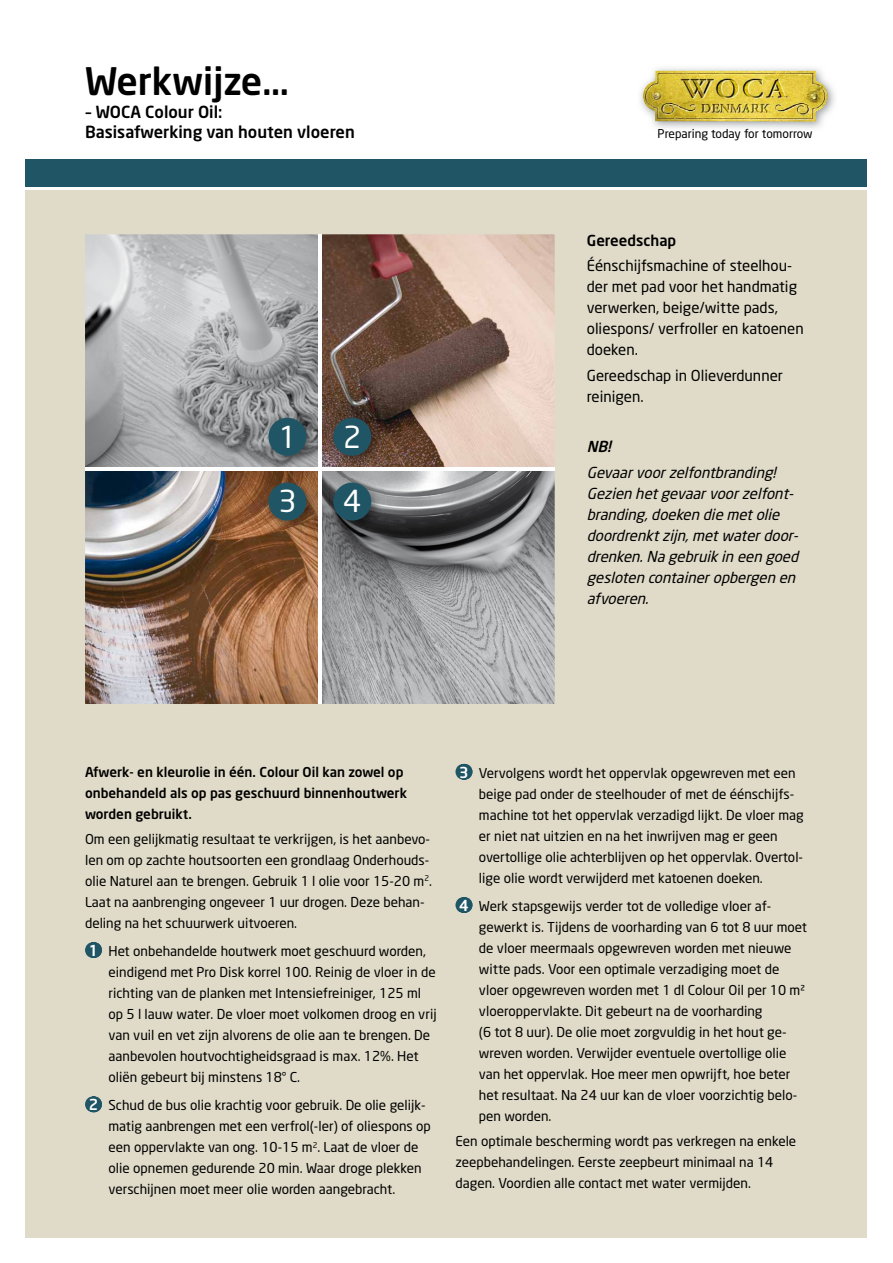
<style>
.page{position:relative;width:893px;height:1263px;background:#fff}
.page>*{position:absolute;margin:0;border:0;box-sizing:border-box;transform-origin:0 0}
.t1{font:500 37.5px "Neo Sans";color:#000}
.t2{font:30px/64.8px "Neo Sans";color:#fff}
.t3{font:500 16.5px/19.5px "Neo Sans";color:#000}
.t4{font:italic 15px/21px "Neo Sans";color:#000}
.t5{font:15px/21px "Neo Sans";color:#000}
.t6{font:500 15px "Neo Sans";color:#000}
.t7{font:italic 500 15px "Neo Sans";color:#000}
.t8{font:13.5px/21px "Neo Sans";color:#000}
.t9{font:500 13.5px/21px "Neo Sans";color:#000}
.t10{font:12px "Neo Sans";color:#000}
.s1{font-weight:500;font-size:15px;color:#fff}
</style>
<div class="page">
<div style="left:26px;top:190px;width:841px;height:1047px;background:#e0dbc8"></div>
<div style="left:26px;top:157px;width:841px;height:30px;background:#205565"></div>
<hr style="left:23px;top:156px;width:847px;height:3px;background:#fff">
<img style="left:640px;top:68px;width:195px;height:61px">
<img style="left:643px;top:71px;width:185px;height:51px">
<img style="left:85px;top:234px;width:470px;height:470px">
<img style="left:265px;top:414px;width:53px;height:54px">
<div style="left:268px;top:418px;width:38px;height:38px;background:#205565;border-radius:50%"></div>
<img style="left:329px;top:414px;width:54px;height:54px">
<div style="left:333px;top:418px;width:38px;height:38px;background:#205565;border-radius:50%"></div>
<img style="left:265px;top:479px;width:53px;height:54px">
<div style="left:268px;top:483px;width:38px;height:38px;background:#205565;border-radius:50%"></div>
<img style="left:329px;top:479px;width:54px;height:54px">
<div style="left:333px;top:483px;width:38px;height:38px;background:#205565;border-radius:50%"></div>
<hr style="left:85px;top:468px;width:470px;height:3px;background:#fff">
<hr style="left:318px;top:234px;width:3px;height:470px;background:#fff">
<svg style="left:85px;top:942px;width:17px;height:16px"></svg>
<svg style="left:85px;top:1096px;width:17px;height:16px"></svg>
<svg style="left:455px;top:764px;width:17px;height:16px"></svg>
<svg style="left:455px;top:897px;width:17px;height:16px"></svg>
<h1 class="t1" style="left:85px;top:57px;width:205px">Werkwijze…</h1>
<p class="t3" style="left:85px;top:102px;width:271px">– WOCA Colour Oil:<br>Basisafwerking van houten vloeren</p>
<h2 class="t2" style="left:278px;top:404px;width:20px">1</h2>
<h2 class="t2" style="left:278px;top:468px;width:20px">3</h2>
<h2 class="t2" style="left:343px;top:404px;width:20px">2<br>4</h2>
<p class="t10" style="left:658px;top:126px;width:157px">Preparing today for tomorrow</p>
<p class="t6" style="left:587px;top:231px;width:91px">Gereedschap</p>
<p class="t5" style="left:587px;top:255px;width:218px">Éénschijfsmachine of steelhou&shy;der met pad voor het handmatig verwerken, beige/witte pads, oliespons/ verfroller en katoenen doeken.</p>
<p class="t5" style="left:587px;top:364px;width:198px">Gereedschap in Olieverdunner reinigen.</p>
<p class="t7" style="left:587px;top:437px;width:30px">NB!</p>
<p class="t4" style="left:587px;top:461px;width:217px">Gevaarvoorzelfontbranding!<br>Gezien hetgevaarvoorzelfont&shy;branding,doeken die metolie doordrenktzijn,metwaterdoor&shy;drenken.Na gebruikin een goed gesloten containeropbergen en afvoeren.</p>
<p class="t9" style="left:85px;top:761px;width:324px">Afwerk- en kleurolie in één. Colour Oil kan zowel op onbehandeld als op pas geschuurd binnenhoutwerk worden gebruikt.</p>
<p class="t8" style="left:85px;top:828px;width:348px">Om een gelijkmatig resultaat te verkrijgen, is het aanbevo&shy;len om op zachte houtsoorten een grondlaag Onderhouds&shy;olie Naturel aan te brengen. Gebruik 1 l olie voor 15-20 m<sup>2</sup>.<br>Laat na aanbrenging ongeveer 1 uur drogen. Deze behan&shy;deling na het schuurwerk uitvoeren.</p>
<p class="t8" style="left:109px;top:940px;width:330px;text-indent:-20px"><span class="s1">1</span> Het onbehandelde houtwerk moet geschuurd worden, eindigend met Pro Disk korrel 100. Reinig de vloer in de richting van de planken met Intensiefreiniger, 125 ml op 5 l lauw water. De vloer moet volkomen droog en vrij van vuil en vet zijn alvorens de olie aan te brengen. De aanbevolen houtvochtigheidsgraad is max. 12%. Het oliën gebeurt bij minstens 18° C.</p>
<p class="t8" style="left:109px;top:1095px;width:324px;text-indent:-20px"><span class="s1">2</span> Schud de bus olie krachtig voor gebruik. De olie gelijk&shy;matig aanbrengen met een verfrol(-ler) of oliespons op een oppervlakte van ong. 10-15 m<sup>2</sup>. Laat de vloer de olie opnemen gedurende 20 min. Waar droge plekken verschijnen moet meer olie worden aangebracht.</p>
<p class="t8" style="left:479px;top:762px;width:326px;text-indent:-20px"><span class="s1">3</span> Vervolgens wordt het oppervlak opgewreven met een beige pad onder de steelhouder of met de éénschijfs&shy;machine tot het oppervlak verzadigd lijkt. De vloer mag er niet nat uitzien en na het inwrijven mag er geen overtollige olie achterblijven op het oppervlak. Overtol&shy;lige olie wordt verwijderd met katoenen doeken.</p>
<p class="t8" style="left:479px;top:895px;width:330px;text-indent:-20px"><span class="s1">4</span> Werk stapsgewijs verder tot de volledige vloer af&shy;gewerkt is. Tijdens de voorharding van 6 tot 8 uur moet de vloer meermaals opgewreven worden met nieuwe witte pads. Voor een optimale verzadiging moet de vloer opgewreven worden met 1 dl Colour Oil per 10 m² vloeroppervlakte. Dit gebeurt na de voorharding<br>(6 tot 8 uur). De olie moet zorgvuldig in het hout ge&shy;wreven worden. Verwijder eventuele overtollige olie van het oppervlak. Hoe meer men opwrijft, hoe beter het resultaat. Na 24 uur kan de vloer voorzichtig belo&shy;pen worden.</p>
<p class="t8" style="left:455px;top:1131px;width:342px">Een optimale bescherming wordt pas verkregen na enkele zeepbehandelingen. Eerste zeepbeurt minimaal na 14 dagen. Voordien alle contact met water vermijden.</p>
</div>
